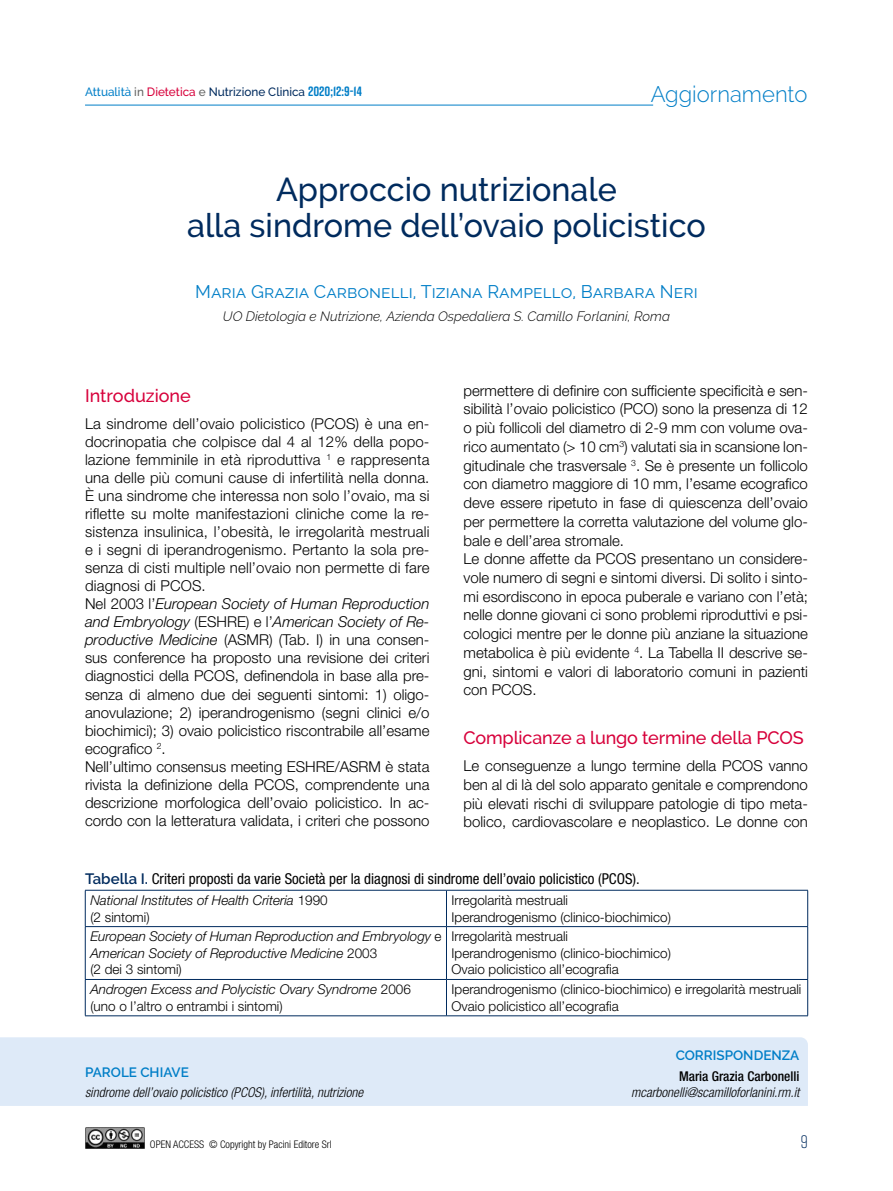
<style>
.page{position:relative;width:893px;height:1191px;background:#fff}
.page>*{position:absolute;margin:0;border:0;box-sizing:border-box;transform-origin:0 0}
.t1{font:500 33px/36px "Raleway";color:#002b5e;text-align:center}
.t2{font:300 22.5px "Raleway";color:#007ec7}
.t3{font:18px "Raleway";color:#007ec7}
.t4{font:500 18px "Raleway";letter-spacing:-.01em;color:#d7003b}
.t5{font:300 18px "Rift Soft";color:#002b5e}
.t6{font:300 15px/18px "Helvetica Neue LT Std";color:#000}
.t7{font:condensed 15px "Helvetica Neue LT Std";color:#000}
.t8{font:300 13.5px/16.5px "Helvetica Neue LT Std";color:#000}
.t9{font:italic 300 13.5px/16.5px "Helvetica Neue LT Std";color:#000}
.t10{font:italic 300 condensed 13.5px "Helvetica Neue LT Std";color:#000}
.t11{font:italic 300 13.5px "Raleway";color:#000}
.t12{font:600 13.5px "Raleway";color:#007ec7}
.t13{font:500 condensed 13.5px "Helvetica Neue LT Std";color:#000}
.t14{font:500 12px "Raleway";color:#002b5e}
.t15{font:300 condensed 10.5px "Helvetica Neue LT Std";color:#000}
.s1{color:#007ec7}
.s2{color:#626261}
.s3{color:#d7003b}
.s4{font-family:"Rift Soft";font-weight:700;font-size:13.5px;color:#007ec7}
.s5{font-style:italic}
.s6{font-family:"Raleway";font-weight:600;font-stretch:normal;color:#002b5e}
.s7{font-style:normal}
</style>
<div class="page">
<div style="left:0;top:1037px;width:808px;height:69px;background:#deeaf8"></div>
<hr style="left:85px;top:105px;width:568px;height:1px;background:#007ec7">
<img style="left:85px;top:1127px;width:60px;height:21px">
<svg style="left:86px;top:927px;width:721px;height:1px"></svg>
<hr style="left:446px;top:890px;width:1px;height:36px;background:#002b5e">
<hr style="left:85px;top:926px;width:361px;height:1px;background:#002b5e">
<hr style="left:446px;top:926px;width:362px;height:1px;background:#002b5e">
<hr style="left:446px;top:926px;width:1px;height:53px;background:#002b5e">
<hr style="left:85px;top:979px;width:361px;height:1px;background:#002b5e">
<hr style="left:446px;top:979px;width:362px;height:1px;background:#002b5e">
<hr style="left:446px;top:979px;width:1px;height:36px;background:#002b5e">
<hr style="left:85px;top:890px;width:1px;height:36px;background:#002b5e">
<hr style="left:807px;top:890px;width:1px;height:36px;background:#002b5e">
<hr style="left:85px;top:926px;width:1px;height:53px;background:#002b5e">
<hr style="left:807px;top:926px;width:1px;height:53px;background:#002b5e">
<hr style="left:85px;top:979px;width:1px;height:36px;background:#002b5e">
<hr style="left:807px;top:979px;width:1px;height:36px;background:#002b5e">
<hr style="left:85px;top:1015px;width:361px;height:1px;background:#002b5e">
<hr style="left:446px;top:1015px;width:362px;height:1px;background:#002b5e">
<hr style="left:85px;top:890px;width:361px;height:1px;background:#002b5e">
<hr style="left:446px;top:890px;width:362px;height:1px;background:#002b5e">
<p class="t14" style="left:85px;top:85px;width:278px"><span class="s1">Attualità</span> <span class="s2">in</span> <span class="s3">Dietetica</span> <span class="s2">e</span> Nutrizione Clinica <span class="s4">2020;12:9-14</span></p>
<h2 class="t2" style="left:651px;top:81px;width:158px">Aggiornamento</h2>
<h1 class="t1" style="left:187px;top:171px;width:520px">Approccio nutrizionale<br>alla sindrome dell’ovaio policistico</h1>
<p class="t3" style="left:195px;top:281px;width:504px">Maria Grazia Carbonelli, Tiziana Rampello, Barbara Neri</p>
<p class="t11" style="left:223px;top:308px;width:449px">UO Dietologia e Nutrizione, Azienda Ospedaliera S. Camillo Forlanini, Roma</p>
<p class="t4" style="left:85px;top:385px;width:107px">Introduzione</p>
<p class="t6" style="left:85px;top:414px;width:346px">La sindrome dell’ovaio policistico (PCOS) è una en&shy;docrinopatia che colpisce dal 4 al 12% della popo&shy;lazione femminile in età riproduttiva <sup>1</sup> e rappresenta una delle più comuni cause di infertilità nella donna.<br>È una sindrome che interessa non solo l’ovaio, ma si riflette su molte manifestazioni cliniche come la re&shy;sistenza insulinica, l’obesità, le irregolarità mestruali e i segni di iperandrogenismo. Pertanto la sola pre&shy;senza di cisti multiple nell’ovaio non permette di fare diagnosi di PCOS.<br>Nel 2003 l’<span class="s5">European Society of Human Reproduction and Embryology</span> (ESHRE) e l’<span class="s5">American Society of Re&shy;productive Medicine</span> (ASMR) (Tab. I) in una consen&shy;sus conference ha proposto una revisione dei criteri diagnostici della PCOS, definendola in base alla pre&shy;senza di almeno due dei seguenti sintomi: 1) oligo&shy;anovulazione; 2) iperandrogenismo (segni clinici e/o biochimici); 3) ovaio policistico riscontrabile all’esame ecografico <sup>2</sup>.<br>Nell’ultimo consensus meeting ESHRE/ASRM è stata rivista la definizione della PCOS, comprendente una descrizione morfologica dell’ovaio policistico. In ac&shy;cordo con la letteratura validata, i criteri che possono</p>
<p class="t6" style="left:463px;top:381px;width:346px;line-height:18.8px">permettere di definire con sufficiente specificità e sen&shy;sibilità l’ovaio policistico (PCO) sono la presenza di 12 o più follicoli del diametro di 2-9 mm con volume ova&shy;rico aumentato (&gt; 10 cm<sup>3</sup>) valutati sia in scansione lon&shy;gitudinale che trasversale <sup>3</sup>. Se è presente un follicolo con diametro maggiore di 10 mm, l’esame ecografico deve essere ripetuto in fase di quiescenza dell’ovaio per permettere la corretta valutazione del volume glo&shy;bale e dell’area stromale.<br>Le donne affette da PCOS presentano un considere&shy;vole numero di segni e sintomi diversi. Di solito i sinto&shy;mi esordiscono in epoca puberale e variano con l’età; nelle donne giovani ci sono problemi riproduttivi e psi&shy;cologici mentre per le donne più anziane la situazione metabolica è più evidente <sup>4</sup>. La Tabella II descrive se&shy;gni, sintomi e valori di laboratorio comuni in pazienti con PCOS.</p>
<p class="t4" style="left:463px;top:727px;width:342px">Complicanze a lungo termine della PCOS</p>
<p class="t6" style="left:463px;top:756px;width:346px;line-height:18.8px;text-align:justify">Le conseguenze a lungo termine della PCOS vanno ben al di là del solo apparato genitale e comprendono più elevati rischi di sviluppare patologie di tipo meta&shy;bolico, cardiovascolare e neoplastico. Le donne con</p>
<p class="t7" style="left:85px;top:870px;width:556px"><span class="s6">Tabella I.</span> Criteri proposti da varie Società per la diagnosi di sindrome dell’ovaio policistico (PCOS).</p>
<p class="t9" style="left:90px;top:891px;width:239px">National Institutes of Health Criteria <span class="s7">1990 (2 sintomi)</span></p>
<p class="t8" style="left:452px;top:891px;width:221px">Irregolarità mestruali<br>Iperandrogenismo (clinico-biochimico)</p>
<p class="t9" style="left:90px;top:928px;width:352px">European Society of Human Reproduction and Embryology <span class="s7">e<br></span>American Society of Reproductive Medicine <span class="s7">2003<br>(2 dei 3 sintomi)</span></p>
<p class="t8" style="left:452px;top:928px;width:221px">Irregolarità mestruali<br>Iperandrogenismo (clinico-biochimico)<br>Ovaio policistico all’ecografia</p>
<p class="t9" style="left:90px;top:981px;width:322px">Androgen Excess and Polycistic Ovary Syndrome <span class="s7">2006 (uno o l’altro o entrambi i sintomi)</span></p>
<p class="t8" style="left:452px;top:981px;width:351px">Iperandrogenismo (clinico-biochimico) e irregolarità mestruali<br>Ovaio policistico all’ecografia</p>
<p class="t12" style="left:85px;top:1064px;width:105px">PAROLE CHIAVE</p>
<p class="t10" style="left:85px;top:1084px;width:280px">sindrome dell’ovaio policistico (PCOS), infertilità, nutrizione</p>
<p class="t15" style="left:150px;top:1138px;width:183px">OPEN ACCESS © Copyright by Pacini Editore Srl</p>
<p class="t12" style="left:676px;top:1047px;width:125px">CORRISPONDENZA</p>
<p class="t13" style="left:679px;top:1068px;width:122px">Maria Grazia Carbonelli</p>
<p class="t10" style="left:631px;top:1084px;width:170px">mcarbonelli@scamilloforlanini.rm.it</p>
<p class="t5" style="left:800px;top:1129px;width:9px">9</p>
</div>
